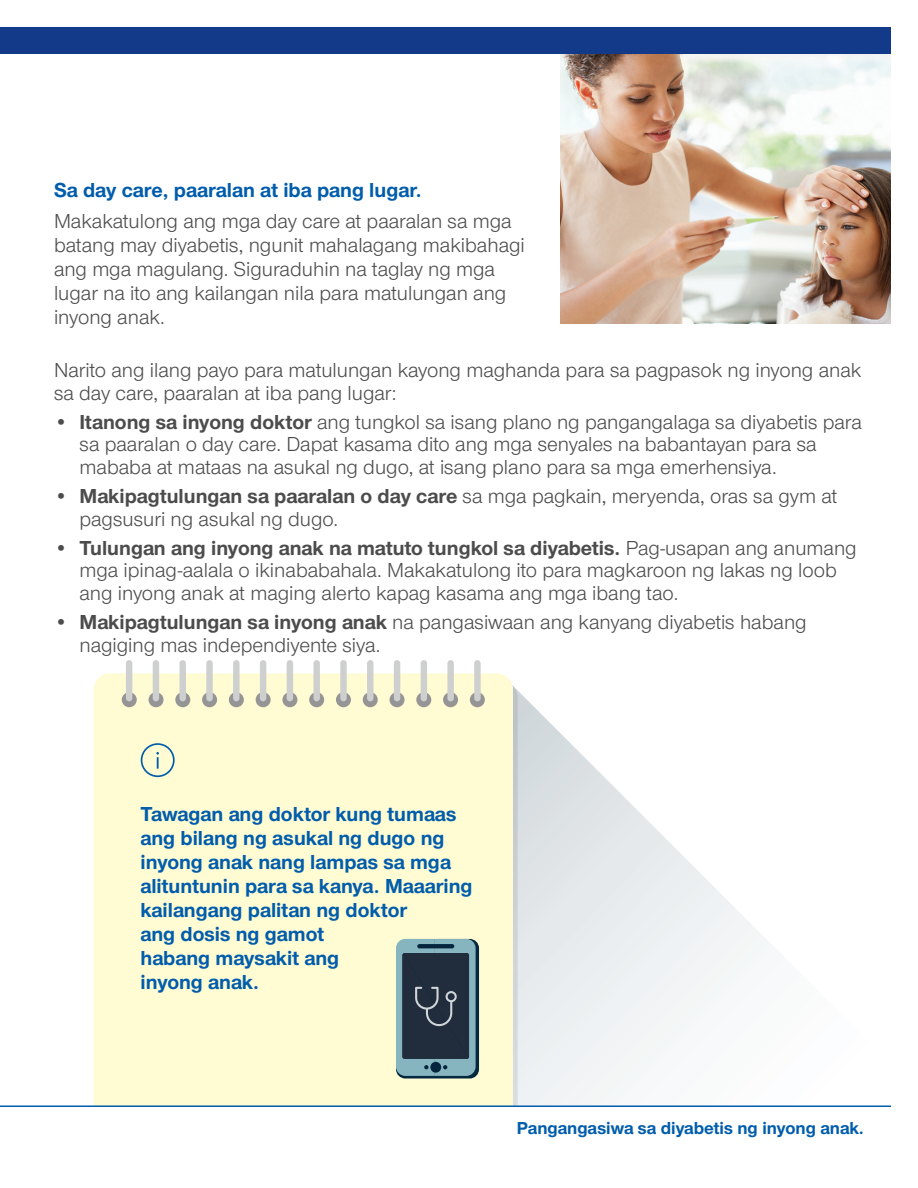
<style>
.page{position:relative;width:918px;height:1188px;background:#fff}
.page>*{position:absolute;margin:0;border:0;box-sizing:border-box;transform-origin:0 0}
.t1{font:21px/22.5px "UHC Sans";color:#4c4c4c}
.t2{font:700 21px/24px "UHC Sans";color:#015dac}
.t3{font:700 18px "UHC Sans";color:#015dac}
.s1{font-weight:700}
</style>
<div class="page">
<svg style="left:518px;top:691px;width:373px;height:415px"></svg>
<div style="left:94px;top:673px;width:419px;height:433px;background:#fffbd2"></div>
<svg style="left:122px;top:692px;width:15px;height:15px"></svg>
<svg style="left:149px;top:692px;width:15px;height:15px"></svg>
<svg style="left:175px;top:692px;width:15px;height:15px"></svg>
<div style="left:202px;top:692px;width:15px;height:15px;background:#969595;border-radius:50%"></div>
<div style="left:229px;top:692px;width:15px;height:15px;background:#969595;border-radius:50%"></div>
<svg style="left:256px;top:692px;width:15px;height:15px"></svg>
<svg style="left:282px;top:692px;width:15px;height:15px"></svg>
<div style="left:309px;top:692px;width:15px;height:15px;background:#969595;border-radius:50%"></div>
<div style="left:336px;top:692px;width:15px;height:15px;background:#969595;border-radius:50%"></div>
<svg style="left:363px;top:692px;width:15px;height:15px"></svg>
<svg style="left:390px;top:692px;width:15px;height:15px"></svg>
<svg style="left:416px;top:692px;width:15px;height:15px"></svg>
<div style="left:443px;top:692px;width:15px;height:15px;background:#969595;border-radius:50%"></div>
<div style="left:470px;top:692px;width:15px;height:15px;background:#969595;border-radius:50%"></div>
<div style="left:126px;top:660px;width:6px;height:41px;background:#cecfcf;border-radius:3px"></div>
<div style="left:153px;top:660px;width:6px;height:41px;background:#cecfcf;border-radius:3px"></div>
<div style="left:180px;top:660px;width:6px;height:41px;background:#cecfcf;border-radius:3px"></div>
<div style="left:206px;top:660px;width:7px;height:41px;background:#cecfcf;border-radius:3px"></div>
<div style="left:233px;top:660px;width:7px;height:41px;background:#cecfcf;border-radius:3px"></div>
<div style="left:260px;top:660px;width:6px;height:41px;background:#cecfcf;border-radius:3px"></div>
<div style="left:313px;top:660px;width:7px;height:41px;background:#cecfcf;border-radius:3px"></div>
<div style="left:340px;top:660px;width:7px;height:41px;background:#cecfcf;border-radius:3px"></div>
<div style="left:367px;top:660px;width:6px;height:41px;background:#cecfcf;border-radius:3px"></div>
<div style="left:394px;top:660px;width:6px;height:41px;background:#cecfcf;border-radius:3px"></div>
<div style="left:421px;top:660px;width:6px;height:41px;background:#cecfcf;border-radius:3px"></div>
<div style="left:447px;top:660px;width:7px;height:41px;background:#cecfcf;border-radius:3px"></div>
<div style="left:474px;top:660px;width:7px;height:41px;background:#cecfcf;border-radius:3px"></div>
<div style="left:287px;top:660px;width:6px;height:41px;background:#cecfcf;border-radius:3px"></div>
<svg style="left:141px;top:743px;width:34px;height:34px"></svg>
<img style="left:560px;top:54px;width:331px;height:270px">
<svg style="left:396px;top:939px;width:83px;height:139px;background:#425a68"></svg>
<div style="left:0;top:27px;width:891px;height:27px;background:#133a88"></div>
<hr style="left:0;top:1106px;width:891px;height:1px;background:#015dac">
<p class="t2" style="left:54px;top:178px;width:369px">Sa day care, paaralan at iba pang lugar.</p>
<p class="t1" style="left:54px;top:208px;width:472px;line-height:24px">Makakatulong ang mga day care at paaralan sa mga batang may diyabetis, ngunit mahalagang makibahagi ang mga magulang. Siguraduhin na taglay ng mga lugar na ito ang kailangan nila para matulungan ang inyong anak.</p>
<p class="t1" style="left:54px;top:358px;width:809px">Narito ang ilang payo para matulungan kayong maghanda para sa pagpasok ng inyong anak sa day care, paaralan at iba pang lugar:</p>
<p class="t1" style="left:80px;top:410px;width:784px;text-indent:-26px">• <span class="s1">Itanong sa inyong doktor</span> ang tungkol sa isang plano ng pangangalaga sa diyabetis para sa paaralan o day care. Dapat kasama dito ang mga senyales na babantayan para sa mababa at mataas na asukal ng dugo, at isang plano para sa mga emerhensiya.</p>
<p class="t1" style="left:80px;top:484px;width:759px;text-indent:-26px">• <span class="s1">Makipagtulungan sa paaralan o day care</span> sa mga pagkain, meryenda, oras sa gym at pagsusuri ng asukal ng dugo.</p>
<p class="t1" style="left:80px;top:536px;width:779px;text-indent:-26px">• <span class="s1">Tulungan ang inyong anak na matuto tungkol sa diyabetis.</span> Pag-usapan ang anumang mga ipinag-aalala o ikinababahala. Makakatulong ito para magkaroon ng lakas ng loob ang inyong anak at maging alerto kapag kasama ang mga ibang tao.</p>
<p class="t1" style="left:80px;top:610px;width:729px;text-indent:-26px">• <span class="s1">Makipagtulungan sa inyong anak</span> na pangasiwaan ang kanyang diyabetis habang nagiging mas independiyente siya.</p>
<p class="t2" style="left:140px;top:801px;width:334px">Tawagan ang doktor kung tumaas ang bilang ng asukal ng dugo ng inyong anak nang lampas sa mga alituntunin para sa kanya. Maaaring kailangang palitan ng doktor<br>ang dosis ng gamot<br>habang maysakit ang<br>inyong anak.</p>
<p class="t3" style="left:517px;top:1116px;width:349px">Pangangasiwa sa diyabetis ng inyong anak.</p>
</div>
